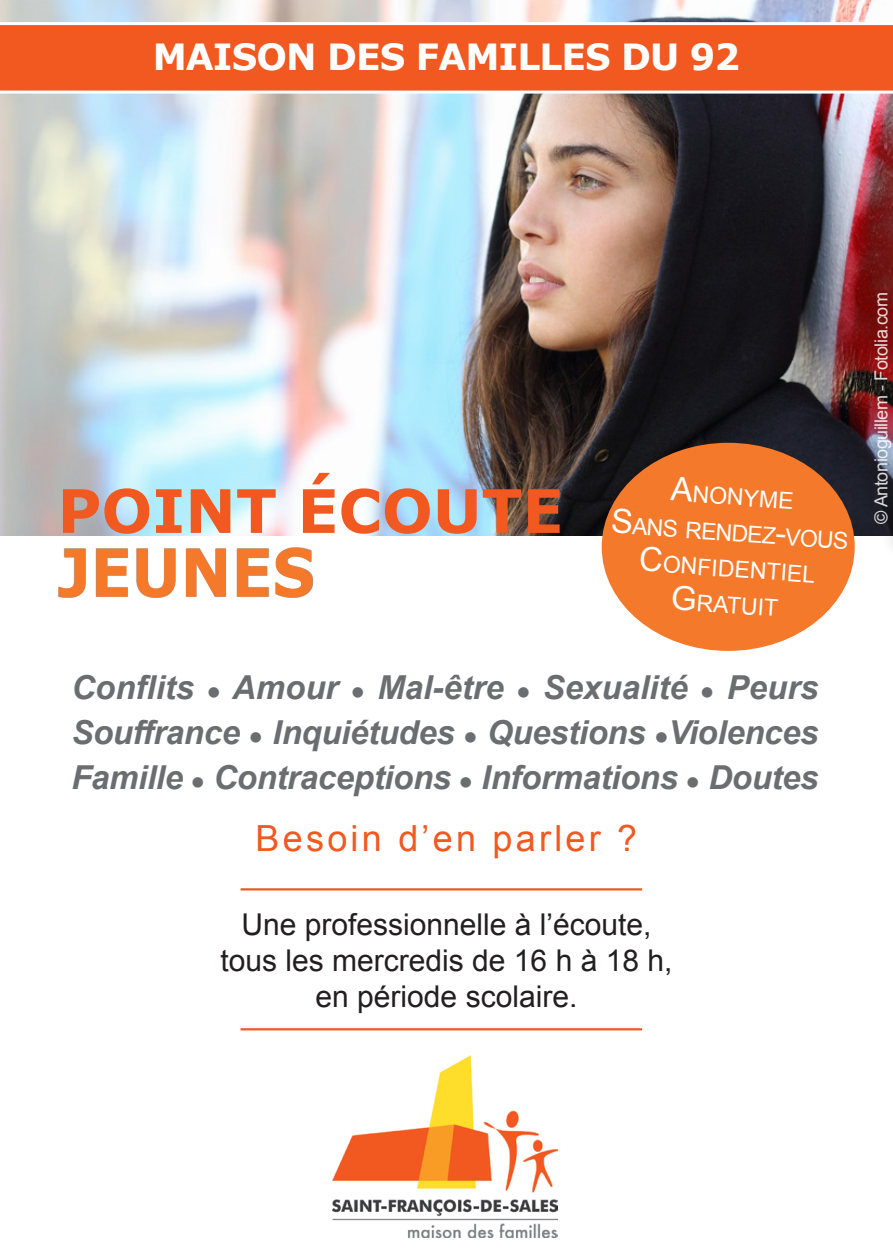
<style>
.page{position:relative;width:893px;height:1259px;background:#fff}
.page>*{position:absolute;margin:0;border:0;box-sizing:border-box;transform-origin:0 0}
.t1{font:700 66px "Verdana";color:#f4792a;scale:.91 1}
.t2{font:700 60px "Verdana";color:#f15921}
.t3{font:700 36px "Verdana";letter-spacing:-.025em;color:#fff}
.t4{font:36px "Arial";letter-spacing:.09em;color:#f15921}
.t5{font:italic 700 33px/45px "Arial";letter-spacing:-.01em;color:#6c6d70}
.t6{font:30px "Arial";color:#231f20}
.t7{font:23.1px "Arial";color:#fff}
.t8{font:18px "Arial";letter-spacing:-.025em;color:#fff}
.s1{font-size:33px}
</style>
<div class="page">
<img style="left:0;top:0;width:893px;height:536px">
<img style="left:333px;top:1055px;width:224px;height:182px">
<div style="left:58px;top:548px;width:255px;height:50px;background:#231f20;opacity:.5"></div>
<div style="left:602px;top:443px;width:253px;height:208px;background:#f4792a;border-radius:50%"></div>
<div style="left:880px;top:299px;width:13px;height:261px;background:#231f20;opacity:.75"></div>
<hr style="left:241px;top:888px;width:401px;height:2px;background:#f15921">
<hr style="left:241px;top:1028px;width:401px;height:2px;background:#f15921">
<svg style="left:0;top:22px;width:893px;height:72px;background:#f16734"></svg>
<p class="t3" style="left:153px;top:31px;width:589px">MAISON DES FAMILLES DU 92</p>
<p class="t2" style="left:57px;top:468px;width:508px">POINT ÉCOUTE</p>
<p class="t1" style="left:57px;top:526px;width:284px">JEUNES</p>
<p class="t7" style="left:672px;top:477px;width:125px;rotate:4deg"><span class="s1">A</span>nonyme</p>
<p class="t7" style="left:612px;top:509px;width:235px;rotate:4deg"><span class="s1">S</span>a ns rendez<span class="s1">-</span>vous</p>
<p class="t7" style="left:640px;top:547px;width:178px;rotate:4deg"><span class="s1">C</span>onfidentiel</p>
<p class="t7" style="left:672px;top:585px;width:109px;rotate:4deg"><span class="s1">G</span>ratuit</p>
<p class="t5" style="left:71px;top:666px;width:749px">Conflits ● Amour ● Mal-être ● Sexualité ● Peurs<br>Souffrance ● Inquiétudes ● Questions ●Violences</p>
<p class="t5" style="left:71px;top:756px;width:749px">Famille ● Contraceptions ● Informations ● Doutes</p>
<p class="t4" style="left:256px;top:814px;width:383px">Besoin d’en parler ?</p>
<p class="t6" style="left:241px;top:904px;width:412px">Une professionnelle à l’écoute,</p>
<p class="t6" style="left:220px;top:940px;width:453px">tous les mercredis de 16 h à 18 h,</p>
<p class="t6" style="left:316px;top:976px;width:263px">en période scolaire.</p>
<p class="t8" style="left:869px;top:523px;width:233px;rotate:-90deg">© Antonioguillem - Fotolia.com</p>
</div>
